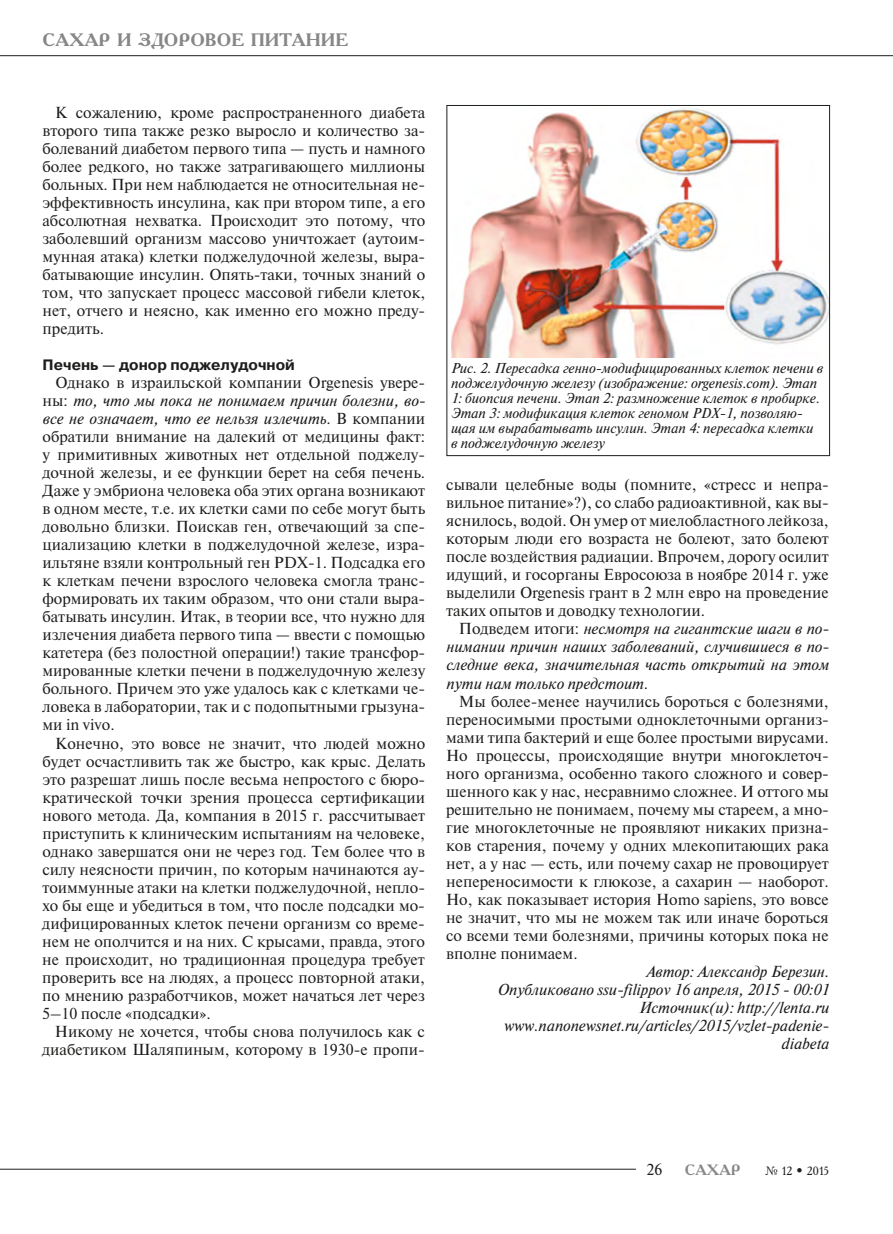
<style>
.page{position:relative;width:893px;height:1234px;background:#fff}
.page>*{position:absolute;margin:0;border:0;box-sizing:border-box;transform-origin:0 0}
.t1{font:700 18px "Academy";color:#878787}
.t2{font:15px/18px "Newton C";color:#1d1d1c;text-align:justify}
.t3{font:italic 15px/18px "Newton C";color:#1d1d1c;text-align:justify}
.t4{font:700 15px "Pragmatica C";color:#1d1d1c}
.t5{font:700 15px "Academy C";color:#878787}
.t6{font:italic 13.5px/15px "Newton C";color:#1d1d1c}
.t7{font:12px "Academy C";letter-spacing:.005em;color:#1d1d1c}
.s1{font-style:italic}
.s2{font-style:normal}
</style>
<div class="page">
<hr style="left:0;top:55px;width:893px;height:1px;background:#1d1d1c">
<hr style="left:0;top:1168px;width:636px;height:1px;background:#1d1d1c">
<img style="left:451px;top:107px;width:377px;height:251px">
<div style="left:446px;top:105px;width:384px;height:351px;border:1px solid #1d1d1c"></div>
<p class="t1" style="left:43px;top:28px;width:307px">САХАР И ЗДОРОВОЕ ПИТАНИЕ</p>
<p class="t2" style="left:42px;top:104px;width:384px;text-align:left;text-indent:13px">К сожалению, кроме распространенного диабета второго типа также резко выросло и количество за&shy;болеваний диабетом первого типа — пусть и намного более редкого, но также затрагивающего миллионы больных. При нем наблюдается не относительная не&shy;эффективность инсулина, как при втором типе, а его абсолютная нехватка. Происходит это потому, что заболевший организм массово уничтожает (аутоим&shy;мунная атака) клетки поджелудочной железы, выра&shy;батывающие инсулин. Опять-таки, точных знаний о том, что запускает процесс массовой гибели клеток, нет, отчего и неясно, как именно его можно преду&shy;предить.</p>
<p class="t4" style="left:43px;top:356px;width:254px">Печень — донор поджелудочной</p>
<p class="t2" style="left:42px;top:374px;width:384px;text-indent:13px">Однако в израильской компании Orgenesis увере&shy;ны: <span class="s1">то, что мы пока не понимаем причин болезни, во&shy;все не означает, что ее нельзя излечить</span>. В компании обратили внимание на далекий от медицины факт: у примитивных животных нет отдельной поджелу&shy;дочной железы, и ее функции берет на себя печень.<br>Даже у эмбриона человека оба этих органа возникают в одном месте, т.е. их клетки сами по себе могут быть довольно близки. Поискав ген, отвечающий за спе&shy;циализацию клетки в поджелудочной железе, изра&shy;ильтяне взяли контрольный ген PDX-1. Подсадка его к клеткам печени взрослого человека смогла транс&shy;формировать их таким образом, что они стали выра&shy;батывать инсулин. Итак, в теории все, что нужно для излечения диабета первого типа — ввести с помощью катетера (без полостной операции!) такие трансфор&shy;мированные клетки печени в поджелудочную железу больного. Причем это уже удалось как с клетками че&shy;ловека в лаборатории, так и с подопытными грызуна&shy;ми in vivo.</p>
<p class="t2" style="left:42px;top:734px;width:384px;text-indent:13px">Конечно, это вовсе не значит, что людей можно будет осчастливить так же быстро, как крыс. Делать это разрешат лишь после весьма непростого с бюро&shy;кратической точки зрения процесса сертификации нового метода. Да, компания в 2015 г. рассчитывает приступить к клиническим испытаниям на человеке, однако завершатся они не через год. Тем более что в силу неясности причин, по которым начинаются ау&shy;тоиммунные атаки на клетки поджелудочной, непло&shy;хо бы еще и убедиться в том, что после подсадки мо&shy;дифицированных клеток печени организм со време&shy;нем не ополчится и на них. С крысами, правда, этого не происходит, но традиционная процедура требует проверить все на людях, а процесс повторной атаки, по мнению разработчиков, может начаться лет через 5–10 после «подсадки».</p>
<p class="t2" style="left:42px;top:1022px;width:384px;text-align:right">Никому не хочется, чтобы снова получилось как с диабетиком Шаляпиным, которому в 1930-е пропи-</p>
<p class="t6" style="left:451px;top:360px;width:374px">Рис. 2. Пересадка генно-модифицированных клеток печени в поджелудочную железу (изображение: orgenesis.com). Этап 1: биопсия печени. Этап 2: размножение клеток в пробирке.<br>Этап 3: модификация клеток геномом PDX-1, позволяю&shy;щая им вырабатывать инсулин. Этап 4: пересадка клетки в поджелудочную железу</p>
<p class="t2" style="left:446px;top:476px;width:384px">сывали целебные воды (помните, «стресс и непра&shy;вильное питание»?), со слабо радиоактивной, как вы&shy;яснилось, водой. Он умер от миелобластного лейкоза, которым люди его возраста не болеют, зато болеют после воздействия радиации. Впрочем, дорогу осилит идущий, и госорганы Евросоюза в ноябре 2014 г. уже выделили Orgenesis грант в 2 млн евро на проведение таких опытов и доводку технологии.</p>
<p class="t3" style="left:446px;top:620px;width:384px;text-indent:13px"><span class="s2">Подведем итоги:</span> несмотря на гигантские шаги в по&shy;нимании причин наших заболеваний, случившиеся в по&shy;следние века, значительная часть открытий на этом пути нам только предстоит<span class="s2">.</span></p>
<p class="t2" style="left:446px;top:692px;width:384px;text-indent:13px">Мы более-менее научились бороться с болезнями, переносимыми простыми одноклеточными организ&shy;мами типа бактерий и еще более простыми вирусами.<br>Но процессы, происходящие внутри многоклеточ&shy;ного организма, особенно такого сложного и совер&shy;шенного как у нас, несравнимо сложнее. И оттого мы решительно не понимаем, почему мы стареем, а мно&shy;гие многоклеточные не проявляют никаких призна&shy;ков старения, почему у одних млекопитающих рака нет, а у нас — есть, или почему сахар не провоцирует непереносимости к глюкозе, а сахарин — наоборот.<br>Но, как показывает история Homo sapiens, это вовсе не значит, что мы не можем так или иначе бороться со всеми теми болезнями, причины которых пока не вполне понимаем.</p>
<p class="t3" style="left:497px;top:962px;width:334px;text-align:right">Автор: Александр Березин.<br>Опубликовано ssu-filippov 16 апреля, 2015 - 00:01<br>Источник(и): http://lenta.ru www.nanonewsnet.ru/articles/2015/vzlet-padenie&shy;diabeta</p>
<p class="t2" style="left:646px;top:1160px;width:17px">26</p>
<p class="t5" style="left:685px;top:1159px;width:57px">САХАР</p>
<p class="t7" style="left:765px;top:1162px;width:66px">№ 12 • 2015</p>
</div>
